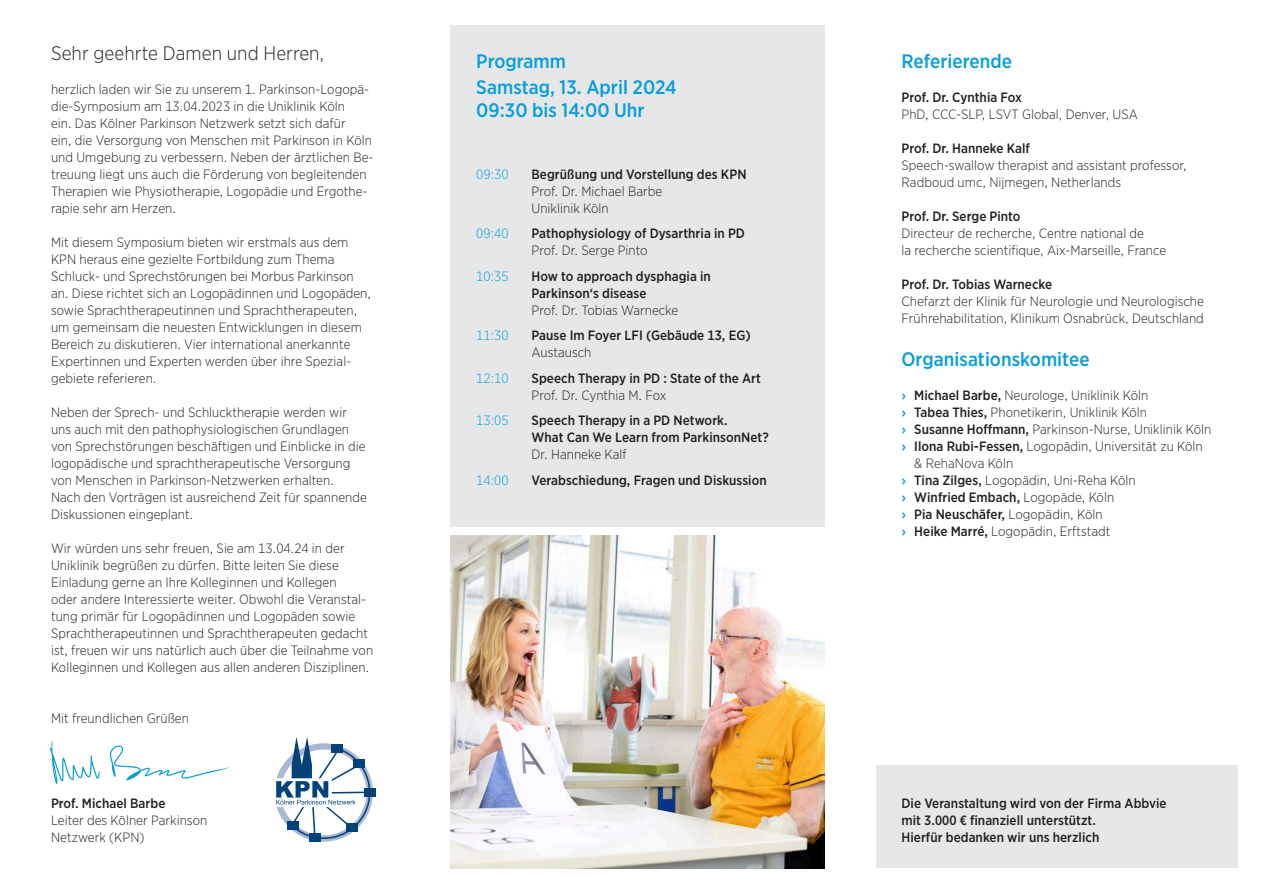
<style>
.page{position:relative;width:1263px;height:893px;background:#fff}
.page>*{position:absolute;margin:0;border:0;box-sizing:border-box;transform-origin:0 0}
.t1{font:500 19.5px/25.5px "Gotham Narrow";letter-spacing:.005em;color:#069edb}
.t2{font:300 19.5px "Gotham Narrow";letter-spacing:.005em;color:#231f20}
.t3{font:300 13.5px/17px "Gotham Narrow";letter-spacing:.005em;color:#231f20}
.t4{font:500 13.5px/17px "Gotham Narrow";letter-spacing:.005em;color:#231f20}
.t5{font:300 13.5px "Gotham Narrow";letter-spacing:.005em;color:#069edb}
.s1{font-family:"Gotham Rounded";font-weight:500;color:#069edb}
.s2{font-weight:500}
.s3{font-family:"Gotham Rounded";color:#069edb}
.s4{font-weight:300}
</style>
<div class="page">
<div style="left:451px;top:26px;width:374px;height:501px;background:#e6e7e9"></div>
<div style="left:876px;top:765px;width:361px;height:103px;background:#e6e7e9"></div>
<img style="left:451px;top:536px;width:374px;height:332px">
<svg style="left:276px;top:737px;width:97px;height:105px"></svg>
<div style="left:287px;top:821px;width:11px;height:9px;background:#004279"></div>
<div style="left:310px;top:833px;width:11px;height:9px;background:#004279"></div>
<div style="left:346px;top:823px;width:11px;height:9px;background:#004279"></div>
<div style="left:364px;top:788px;width:11px;height:9px;background:#004279"></div>
<div style="left:331px;top:744px;width:12px;height:9px;background:#004279"></div>
<div style="left:354px;top:759px;width:11px;height:9px;background:#004279"></div>
<svg style="left:110px;top:745px;width:120px;height:35px"></svg>
<svg style="left:50px;top:741px;width:50px;height:43px"></svg>
<h1 class="t2" style="left:51px;top:41px;width:274px">Sehr geehrte Damen und Herren,</h1>
<p class="t3" style="left:51px;top:80px;width:324px">herzlich laden wir Sie zu unserem 1. Parkinson-Logopä&shy;die-Symposium am 13.04.2023 in die Uniklinik Köln<br>ein. Das Kölner Parkinson Netzwerk setzt sich dafür<br>ein, die Versorgung von Menschen mit Parkinson in Köln und Umgebung zu verbessern. Neben der ärztlichen Be&shy;treuung liegt uns auch die Förderung von begleitenden Therapien wie Physiotherapie, Logopädie und Ergothe&shy;rapie sehr am Herzen.</p>
<p class="t3" style="left:51px;top:233px;width:322px">Mit diesem Symposium bieten wir erstmals aus dem KPN heraus eine gezielte Fortbildung zum Thema Schluck- und Sprechstörungen bei Morbus Parkinson an. Diese richtet sich an Logopädinnen und Logopäden, sowie Sprachtherapeutinnen und Sprachtherapeuten, um gemeinsam die neuesten Entwicklungen in diesem Bereich zu diskutieren. Vier international anerkannte Expertinnen und Experten werden über ihre Spezial&shy;gebiete referieren.</p>
<p class="t3" style="left:51px;top:403px;width:317px">Neben der Sprech- und Schlucktherapie werden wir uns auch mit den pathophysiologischen Grundlagen von Sprechstörungen beschäftigen und Einblicke in die logopädische und sprachtherapeutische Versorgung von Menschen in Parkinson-Netzwerken erhalten.<br>Nach den Vorträgen ist ausreichend Zeit für spannende Diskussionen eingeplant.</p>
<p class="t3" style="left:51px;top:539px;width:324px">Wir würden uns sehr freuen, Sie am 13.04.24 in der Uniklinik begrüßen zu dürfen. Bitte leiten Sie diese Einladung gerne an Ihre Kolleginnen und Kollegen<br>oder andere Interessierte weiter. Obwohl die Veranstal&shy;tung primär für Logopädinnen und Logopäden sowie Sprachtherapeutinnen und Sprachtherapeuten gedacht ist, freuen wir uns natürlich auch über die Teilnahme von Kolleginnen und Kollegen aus allen anderen Disziplinen.</p>
<p class="t3" style="left:51px;top:709px;width:139px">Mit freundlichen Grüßen</p>
<p class="t4" style="left:51px;top:795px;width:116px">Prof. Michael Barbe</p>
<p class="t3" style="left:51px;top:811px;width:158px">Leiter des Kölner Parkinson<br>Netzwerk (KPN)</p>
<h1 class="t1" style="left:476px;top:48px;width:202px">Programm<br>Samstag, 13. April 2024</h1>
<h1 class="t1" style="left:476px;top:97px;width:170px">09:30 bis 14:00 Uhr</h1>
<p class="t5" style="left:476px;top:166px;width:34px">09:30</p>
<p class="t4" style="left:531px;top:165px;width:216px">Begrüßung und Vorstellung des KPN</p>
<p class="t3" style="left:531px;top:182px;width:132px">Prof. Dr. Michael Barbe<br>Uniklinik Köln</p>
<p class="t5" style="left:476px;top:225px;width:34px">09:40</p>
<p class="t4" style="left:531px;top:225px;width:215px">Pathophysiology of Dysarthria in PD</p>
<p class="t3" style="left:531px;top:242px;width:118px">Prof. Dr. Serge Pinto</p>
<p class="t5" style="left:476px;top:268px;width:34px">10:35</p>
<p class="t4" style="left:531px;top:267px;width:181px">How to approach dysphagia in<br>Parkinson‘s disease</p>
<p class="t3" style="left:531px;top:301px;width:148px">Prof. Dr. Tobias Warnecke</p>
<p class="t5" style="left:476px;top:327px;width:34px">11:30</p>
<p class="t4" style="left:531px;top:327px;width:221px">Pause Im Foyer LFI (Gebäude 13, EG)</p>
<p class="t3" style="left:531px;top:344px;width:61px">Austausch</p>
<p class="t5" style="left:476px;top:370px;width:34px">12:10</p>
<p class="t4" style="left:531px;top:369px;width:231px">Speech Therapy in PD : State of the Art</p>
<p class="t3" style="left:531px;top:386px;width:136px">Prof. Dr. Cynthia M. Fox</p>
<p class="t5" style="left:476px;top:412px;width:34px">13:05</p>
<p class="t4" style="left:531px;top:412px;width:239px">Speech Therapy in a PD Network.<br>What Can We Learn from ParkinsonNet?</p>
<p class="t3" style="left:531px;top:446px;width:97px">Dr. Hanneke Kalf</p>
<p class="t5" style="left:476px;top:472px;width:34px">14:00</p>
<p class="t4" style="left:531px;top:471px;width:237px">Verabschiedung, Fragen und Diskussion</p>
<h1 class="t1" style="left:901px;top:48px;width:112px">Referierende</h1>
<p class="t4" style="left:901px;top:89px;width:122px">Prof. Dr. Cynthia Fox</p>
<p class="t3" style="left:901px;top:106px;width:238px">PhD, CCC-SLP, LSVT Global, Denver, USA</p>
<p class="t4" style="left:901px;top:140px;width:130px">Prof. Dr. Hanneke Kalf</p>
<p class="t3" style="left:901px;top:157px;width:287px">Speech-swallow therapist and assistant professor,<br>Radboud umc, Nijmegen, Netherlands</p>
<p class="t4" style="left:901px;top:208px;width:121px">Prof. Dr. Serge Pinto</p>
<p class="t3" style="left:901px;top:225px;width:266px">Directeur de recherche, Centre national de<br>la recherche scientifique, Aix-Marseille, France</p>
<p class="t4" style="left:901px;top:276px;width:152px">Prof. Dr. Tobias Warnecke</p>
<p class="t3" style="left:901px;top:293px;width:304px">Chefarzt der Klinik für Neurologie und Neurologische<br>Frührehabilitation, Klinikum Osnabrück, Deutschland</p>
<h1 class="t1" style="left:901px;top:346px;width:190px">Organisationskomitee</h1>
<p class="t3" style="left:901px;top:386px;width:248px"><span class="s1">›</span> <span class="s2">Michael Barbe,</span> Neurologe, Uniklinik Köln</p>
<p class="t3" style="left:901px;top:403px;width:247px"><span class="s1">›</span> <span class="s2">Tabea Thies,</span> Phonetikerin, Uniklinik Köln</p>
<p class="t3" style="left:901px;top:420px;width:311px"><span class="s1">›</span> <span class="s2">Susanne Hoffmann,</span> Parkinson-Nurse, Uniklinik Köln</p>
<p class="t3" style="left:901px;top:437px;width:303px"><span class="s1">›</span> <span class="s2">Ilona Rubi-Fessen,</span> Logopädin, Universität zu Köln</p>
<p class="t3" style="left:914px;top:454px;width:100px">&amp; RehaNova Köln</p>
<p class="t3" style="left:901px;top:471px;width:236px"><span class="s1">›</span> <span class="s2">Tina Zilges,</span> Logopädin, Uni-Reha Köln</p>
<p class="t4" style="left:901px;top:488px;width:214px"><span class="s3">›</span> Winfried Embach, <span class="s4">Logopäde, Köln</span></p>
<p class="t4" style="left:901px;top:505px;width:203px"><span class="s3">›</span> Pia Neuschäfer, <span class="s4">Logopädin, Köln</span></p>
<p class="t3" style="left:901px;top:522px;width:211px"><span class="s1">›</span> <span class="s2">Heike Marré,</span> Logopädin, Erftstadt</p>
<p class="t4" style="left:901px;top:794px;width:267px">Die Veranstaltung wird von der Firma Abbvie mit 3.000 € finanziell unterstützt.<br>Hierfür bedanken wir uns herzlich</p>
</div>
